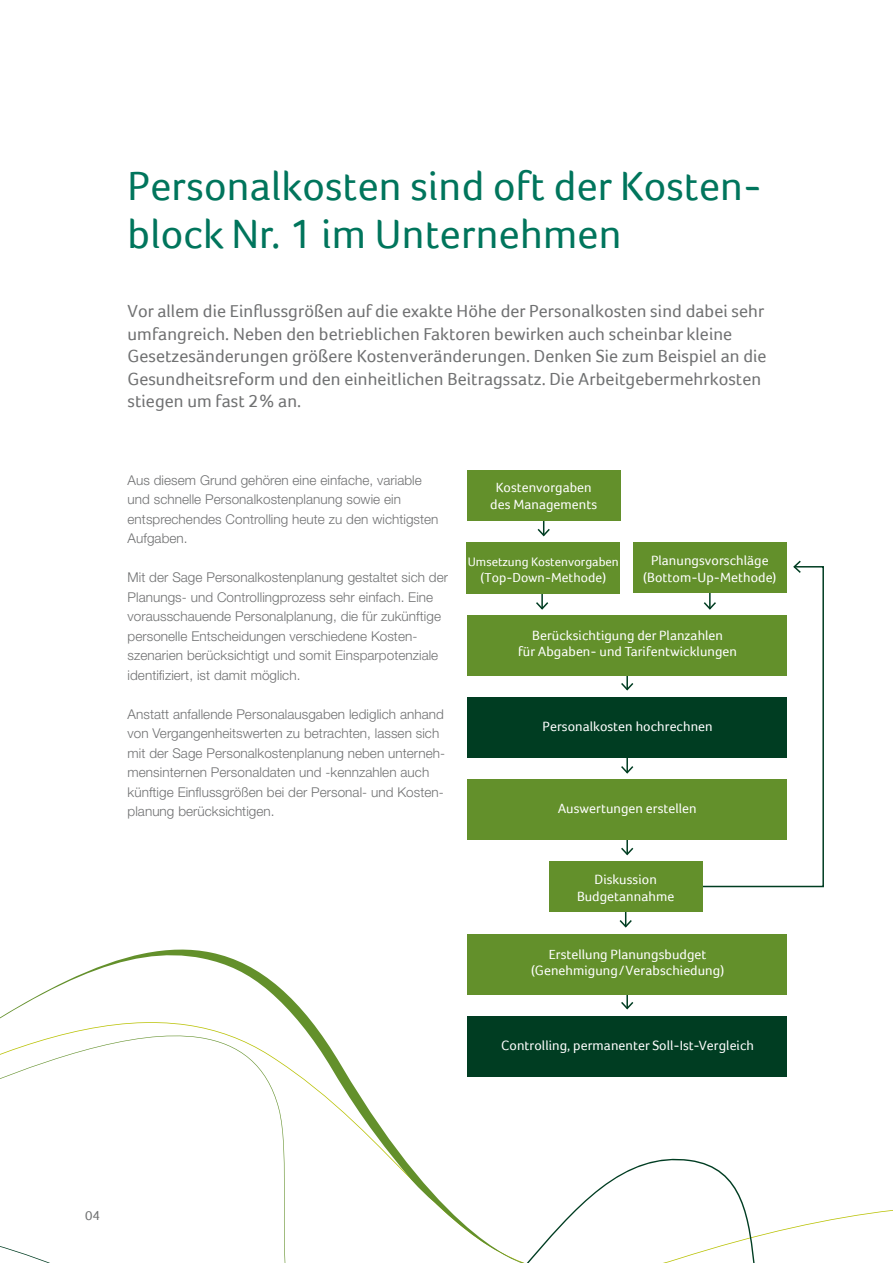
<style>
.page{position:relative;width:893px;height:1263px;background:#fff}
.page>*{position:absolute;margin:0;border:0;box-sizing:border-box;transform-origin:0 0}
.t1{font:42px/48px "Foco";letter-spacing:.005em;color:#00755c}
.t2{font:18px/22.5px "Foco";letter-spacing:.005em;color:#707172}
.t3{font:13.8px/16.5px "Foco";letter-spacing:.005em;color:#fff;text-align:center}
.t4{font:300 13.5px/19.5px "Helvetica Neue LT Std";letter-spacing:.005em;color:#707172}
.t5{font:13.5px "Foco";letter-spacing:.005em;color:#fff}
.t6{font:13.5px "Foco";color:#707172}
.t7{font:12.75px "Foco";color:#fff}
</style>
<div class="page">
<svg style="left:0;top:949px;width:893px;height:314px"></svg>
<hr style="left:626px;top:715px;width:2px;height:58px;background:#003d22">
<svg style="left:621px;top:764px;width:13px;height:10px"></svg>
<hr style="left:626px;top:796px;width:2px;height:58px;background:#003d22">
<svg style="left:621px;top:846px;width:13px;height:10px"></svg>
<hr style="left:543px;top:477px;width:1px;height:58px;background:#003d22">
<svg style="left:537px;top:527px;width:13px;height:10px"></svg>
<hr style="left:541px;top:551px;width:2px;height:58px;background:#003d22">
<svg style="left:536px;top:600px;width:13px;height:10px"></svg>
<svg style="left:702px;top:560px;width:122px;height:328px"></svg>
<div style="left:466px;top:542px;width:154px;height:51px;background:#63902b"></div>
<div style="left:633px;top:542px;width:154px;height:51px;background:#63902b"></div>
<hr style="left:626px;top:631px;width:2px;height:58px;background:#003d22">
<svg style="left:621px;top:681px;width:13px;height:10px"></svg>
<div style="left:467px;top:615px;width:320px;height:61px;background:#63902b"></div>
<div style="left:467px;top:697px;width:320px;height:61px;background:#003d22"></div>
<div style="left:467px;top:779px;width:320px;height:61px;background:#63902b"></div>
<div style="left:467px;top:470px;width:153px;height:51px;background:#63902b"></div>
<hr style="left:625px;top:868px;width:1px;height:58px;background:#003d22">
<svg style="left:619px;top:918px;width:13px;height:10px"></svg>
<div style="left:549px;top:861px;width:153px;height:51px;background:#63902b"></div>
<hr style="left:626px;top:950px;width:2px;height:58px;background:#003d22">
<svg style="left:619px;top:1000px;width:16px;height:10px"></svg>
<div style="left:467px;top:934px;width:320px;height:60px;background:#63902b"></div>
<div style="left:467px;top:1016px;width:320px;height:61px;background:#003d22"></div>
<h1 class="t1" style="left:128px;top:161px;width:636px">Personalkosten sind oft der Kosten&shy;block Nr. 1 im Unternehmen</h1>
<p class="t2" style="left:128px;top:300px;width:640px">Vor allem die Einflussgrößen auf die exakte Höhe der Personalkosten sind dabei sehr umfangreich. Neben den betrieblichen Faktoren bewirken auch scheinbar kleine Gesetzesänderungen größere Kostenveränderungen. Denken Sie zum Beispiel an die Gesundheitsreform und den einheitlichen Beitragssatz. Die Arbeitgebermehrkosten stiegen um fast 2% an.</p>
<p class="t4" style="left:128px;top:470px;width:312px">Aus diesem Grund gehören eine einfache, variable und schnelle Personalkostenplanung sowie ein entsprechendes Controlling heute zu den wichtigsten Aufgaben.</p>
<p class="t4" style="left:128px;top:567px;width:322px">Mit der Sage Personalkostenplanung gestaltet sich der Planungs- und Controllingprozess sehr einfach. Eine vorausschauende Personalplanung, die für zukünftige personelle Entscheidungen verschiedene Kosten&shy;szenarien berücksichtigt und somit Einsparpotenziale identifiziert, ist damit möglich.</p>
<p class="t4" style="left:128px;top:704px;width:319px">Anstatt anfallende Personalausgaben lediglich anhand von Vergangenheitswerten zu betrachten, lassen sich mit der Sage Personalkostenplanung neben unterneh&shy;mensinternen Personaldaten und -kennzahlen auch künftige Einflussgrößen bei der Personal- und Kosten&shy;planung berücksichtigen.</p>
<p class="t3" style="left:490px;top:479px;width:108px">Kostenvorgaben des Managements</p>
<p class="t7" style="left:468px;top:554px;width:153px">Umsetzung Kostenvorgaben</p>
<p class="t5" style="left:480px;top:570px;width:127px">(Top-Down-Methode)</p>
<p class="t3" style="left:643px;top:552px;width:135px">Planungsvorschläge (Bottom-Up-Methode)</p>
<p class="t3" style="left:518px;top:626px;width:220px">Berücksichtigung der Planzahlen<br>für Abgaben- und Tarifentwicklungen</p>
<p class="t3" style="left:543px;top:718px;width:172px">Personalkosten hochrechnen</p>
<p class="t3" style="left:558px;top:800px;width:141px">Auswertungen erstellen</p>
<p class="t3" style="left:577px;top:871px;width:99px">Diskussion<br>Budgetannahme</p>
<p class="t3" style="left:531px;top:945px;width:195px">Erstellung Planungsbudget (Genehmigung/Verabschiedung)</p>
<p class="t3" style="left:501px;top:1037px;width:254px">Controlling, permanenter Soll-Ist-Vergleich</p>
<p class="t6" style="left:85px;top:1207px;width:16px">04</p>
</div>
